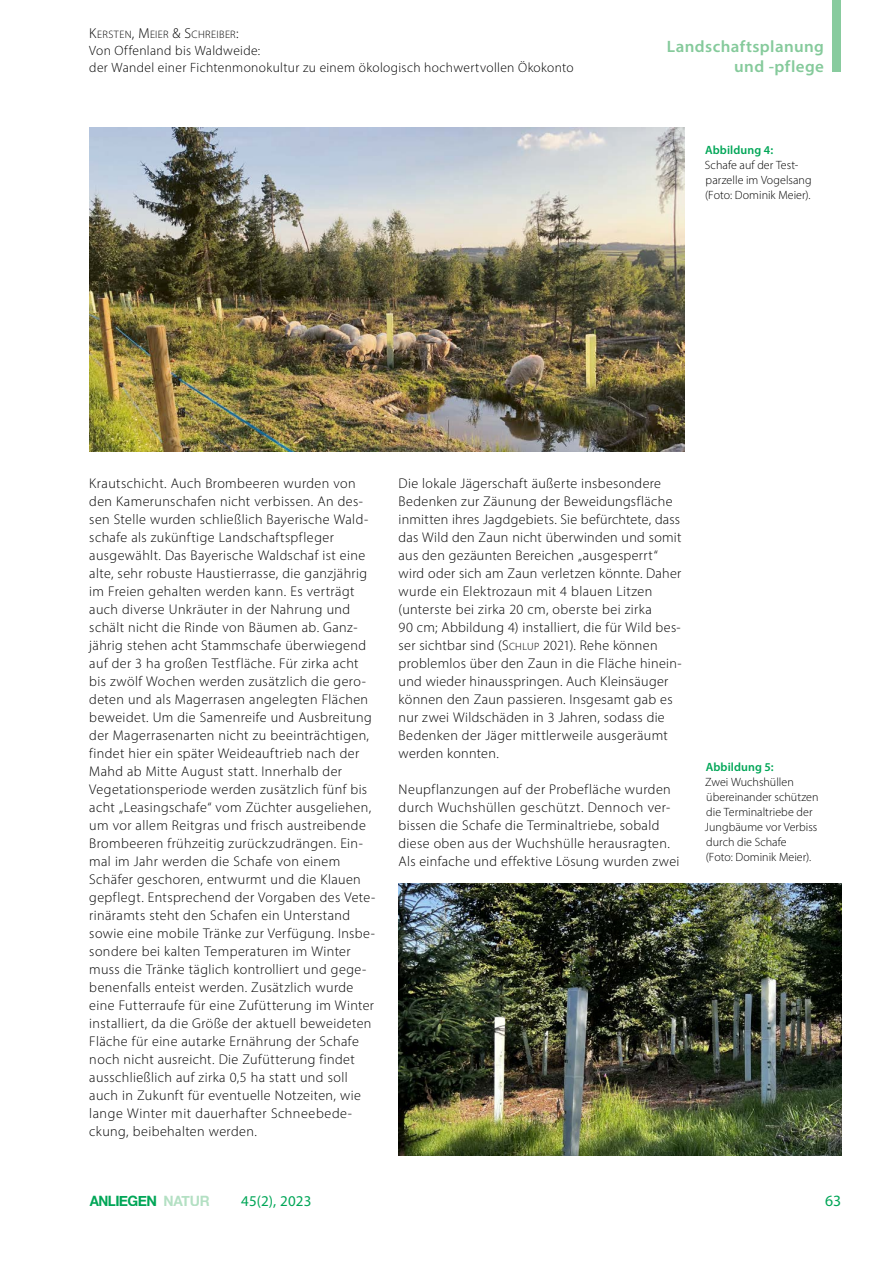
<style>
.page{position:relative;width:893px;height:1263px;background:#fff}
.page>*{position:absolute;margin:0;border:0;box-sizing:border-box;transform-origin:0 0}
.t1{font:600 16.5px/19.5px "Myriad Pro";letter-spacing:.025em;color:#85ca9b;text-align:right}
.t2{font:15.75px "Myriad Pro";color:#00a657}
.t3{font:15px "Myriad Pro";letter-spacing:.01em;color:#00a657}
.t4{font:700 14.25px "Helvetica Neue";letter-spacing:-.035em;color:#00a657;scale:.94 1}
.P__Fließtext_2Sp{font:300 14.1px/18px "Myriad Pro";letter-spacing:.025em;color:#000}
.t5{font:300 13.5px/16.8px "Myriad Pro";letter-spacing:.025em;color:#000}
.Bildlegende_linksbün{font:300 12px/15px "Myriad Pro";letter-spacing:.005em;color:#000}
.Bildlegende_Headline{font:600 12px "Myriad Pro";letter-spacing:.01em;color:#00a657}
.t6{font:300 10.8px "Myriad Pro";letter-spacing:.035em;color:#000}
.s1{font-size:14.4px}
.s2{font-style:inherit}
.s3{font-size:10.65px}
.s4{color:rgb(104 193 135/.5)}
</style>
<div class="page">
<div style="left:833px;top:0;width:8px;height:71px;background:#85ca9b"></div>
<img style="left:399px;top:884px;width:442px;height:272px">
<img style="left:89px;top:128px;width:596px;height:324px">
<p class="t6" style="left:89px;top:28px;width:151px"><span class="s1">K</span>ERSTEN<span class="s1">, M</span>EIER <span class="s1">&amp; S</span>CHREIBER<span class="s1">:</span></p>
<p class="t5" style="left:89px;top:42px;width:486px">Von Offenland bis Waldweide:<br>der Wandel einer Fichtenmonokultur zu einem ökologisch hochwertvollen Ökokonto</p>
<p class="t1" style="left:667px;top:36px;width:159px">Landschaftsplanung und -pflege</p>
<p class="Bildlegende_Headline" style="left:705px;top:142px;width:70px">Abbildung 4:</p>
<p class="Bildlegende_linksbün" style="left:705px;top:157px;width:108px">Schafe auf der Test&shy;parzelle im Vogelsang (Foto: Dominik Meier).</p>
<p class="P__Fließtext_2Sp" style="left:89px;top:474px;width:287px">Krautschicht. Auch Brombeeren wurden von den Kamerunschafen nicht verbissen. An des&shy;sen Stelle wurden schließlich Bayerische Wald&shy;schafe als zukünftige Landschaftspfleger ausgewählt. Das Bayerische Waldschaf ist eine alte, sehr robuste Haustierrasse, die ganzjährig im Freien gehalten werden kann. Es verträgt auch diverse Unkräuter in der Nahrung und schält nicht die Rinde von Bäumen ab. Ganz&shy;jährig stehen acht Stammschafe überwiegend auf der 3 ha großen Testfläche. Für zirka acht bis zwölf Wochen werden zusätzlich die gero&shy;deten und als Magerrasen angelegten Flächen beweidet. Um die Samenreife und Ausbreitung der Magerrasenarten nicht zu beeinträchtigen, findet hier ein später Weideauftrieb nach der Mahd ab Mitte August statt. Innerhalb der Vegetationsperiode werden zusätzlich fünf bis acht „Leasingschafe“ vom Züchter ausgeliehen, um vor allem Reitgras und frisch austreibende Brombeeren frühzeitig zurückzudrängen. Ein&shy;mal im Jahr werden die Schafe von einem Schäfer geschoren, entwurmt und die Klauen gepflegt. Entsprechend der Vorgaben des Vete&shy;rinäramts steht den Schafen ein Unterstand sowie eine mobile Tränke zur Verfügung. Insbe&shy;sondere bei kalten Temperaturen im Winter muss die Tränke täglich kontrolliert und gege&shy;benenfalls enteist werden. Zusätzlich wurde eine Futterraufe für eine Zufütterung im Winter installiert, da die Größe der aktuell beweideten Fläche für eine autarke Ernährung der Schafe noch nicht ausreicht. Die Zufütterung findet ausschließlich auf zirka 0,5 ha statt und soll auch in Zukunft für eventuelle Notzeiten, wie lange Winter mit dauerhafter Schneebede&shy;ckung, beibehalten werden.</p>
<p class="P__Fließtext_2Sp" style="left:399px;top:474px;width:284px">Die lokale Jägerschaft äußerte insbesondere Bedenken zur Zäunung der Beweidungsfläche inmitten ihres Jagdgebiets. Sie befürchtete, dass das Wild den Zaun nicht überwinden und somit aus den gezäunten Bereichen „ausgesperrt“ wird oder sich am Zaun verletzen könnte. Daher wurde ein Elektrozaun mit 4 blauen Litzen (unterste bei zirka 20 cm, oberste bei zirka<br>90 cm; Abbildung 4) installiert, die für Wild bes&shy;ser sichtbar sind (<span class="s2">S</span><span class="s3">CH LUP</span> 2021). Rehe können problemlos über den Zaun in die Fläche hinein&shy;und wieder hinausspringen. Auch Kleinsäuger können den Zaun passieren. Insgesamt gab es nur zwei Wildschäden in 3 Jahren, sodass die Bedenken der Jäger mittlerweile ausgeräumt werden konnten.</p>
<p class="P__Fließtext_2Sp" style="left:399px;top:780px;width:282px">Neupflanzungen auf der Probefläche wurden durch Wuchshüllen geschützt. Dennoch ver&shy;bissen die Schafe die Terminaltriebe, sobald diese oben aus der Wuchshülle herausragten.<br>Als einfache und effektive Lösung wurden zwei</p>
<p class="Bildlegende_Headline" style="left:706px;top:760px;width:70px">Abbildung 5:</p>
<p class="Bildlegende_linksbün" style="left:705px;top:775px;width:115px">Zwei Wuchshüllen übereinander schützen die Terminaltriebe der<br>Jungbäume vor Verbiss durch die Schafe<br>(Foto: Dominik Meier).</p>
<p class="t4" style="left:90px;top:1189px;width:129px">ANLIEGEN <span class="s4">NATUR</span></p>
<p class="t3" style="left:241px;top:1191px;width:72px">45(2), 2023</p>
<p class="t2" style="left:825px;top:1191px;width:17px">63</p>
</div>
